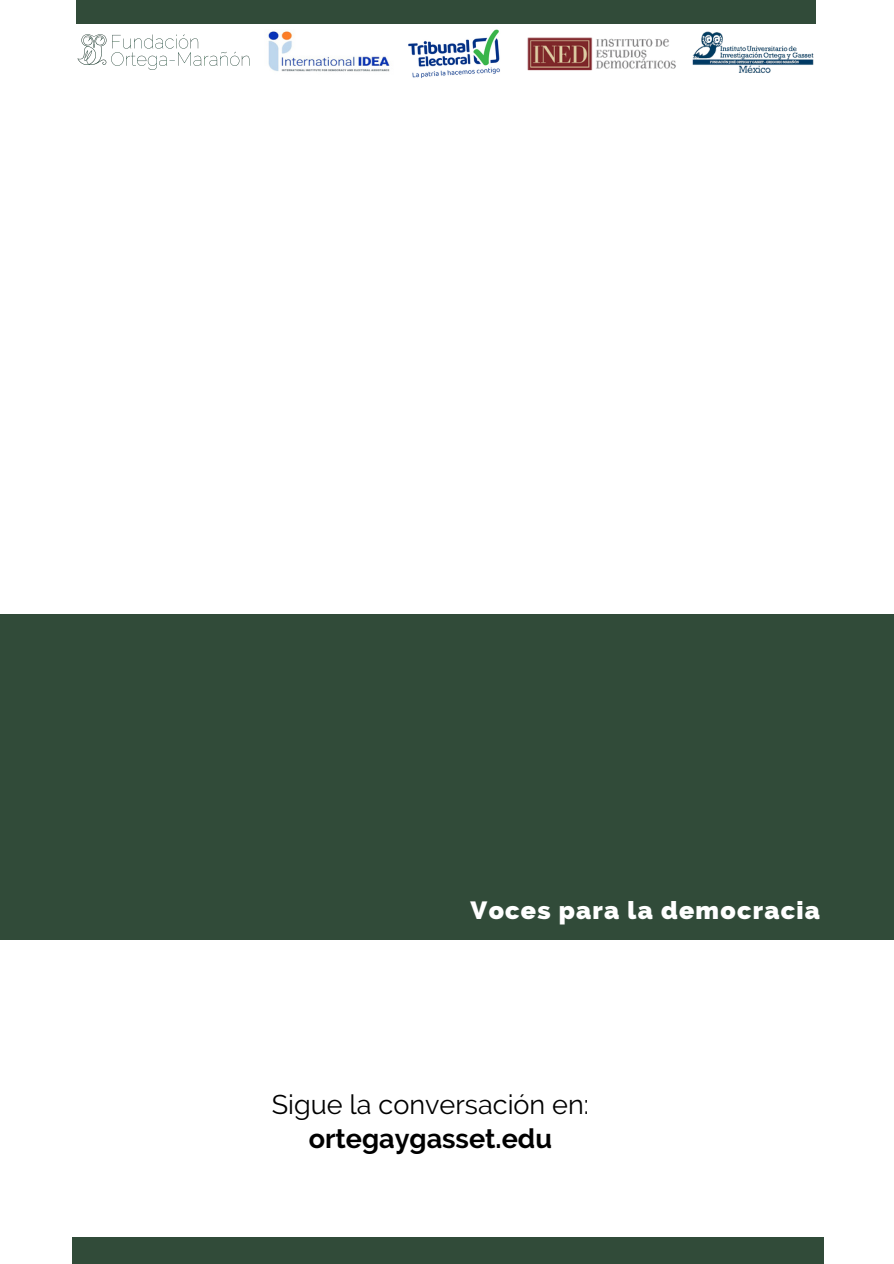
<style>
.page{position:relative;width:894px;height:1264px;background:#fff}
.page>*{position:absolute;margin:0;border:0;box-sizing:border-box;transform-origin:0 0}
.t1{font:27px "Raleway";color:#000}
.t2{font:700 27px "Raleway";color:#000}
.t3{font:800 25.05px "Raleway";letter-spacing:.05em;color:#fff}
</style>
<div class="page">
<img style="left:77px;top:34px;width:173px;height:35px">
<img style="left:268px;top:31px;width:122px;height:41px">
<div style="left:76px;top:0;width:739px;height:24px;background:#314b39"></div>
<img style="left:527px;top:37px;width:149px;height:34px">
<img style="left:408px;top:29px;width:92px;height:50px">
<img style="left:692px;top:31px;width:122px;height:42px">
<div style="left:0;top:614px;width:893px;height:325px;background:#314b39"></div>
<div style="left:72px;top:1236px;width:752px;height:27px;background:#314b39"></div>
<h1 class="t3" style="left:470px;top:895px;width:350px">Voces para la democracia</h1>
<p class="t1" style="left:272px;top:1088px;width:318px">Sigue la conversación en:</p>
<p class="t2" style="left:308px;top:1122px;width:245px">ortegaygasset.edu</p>
</div>
